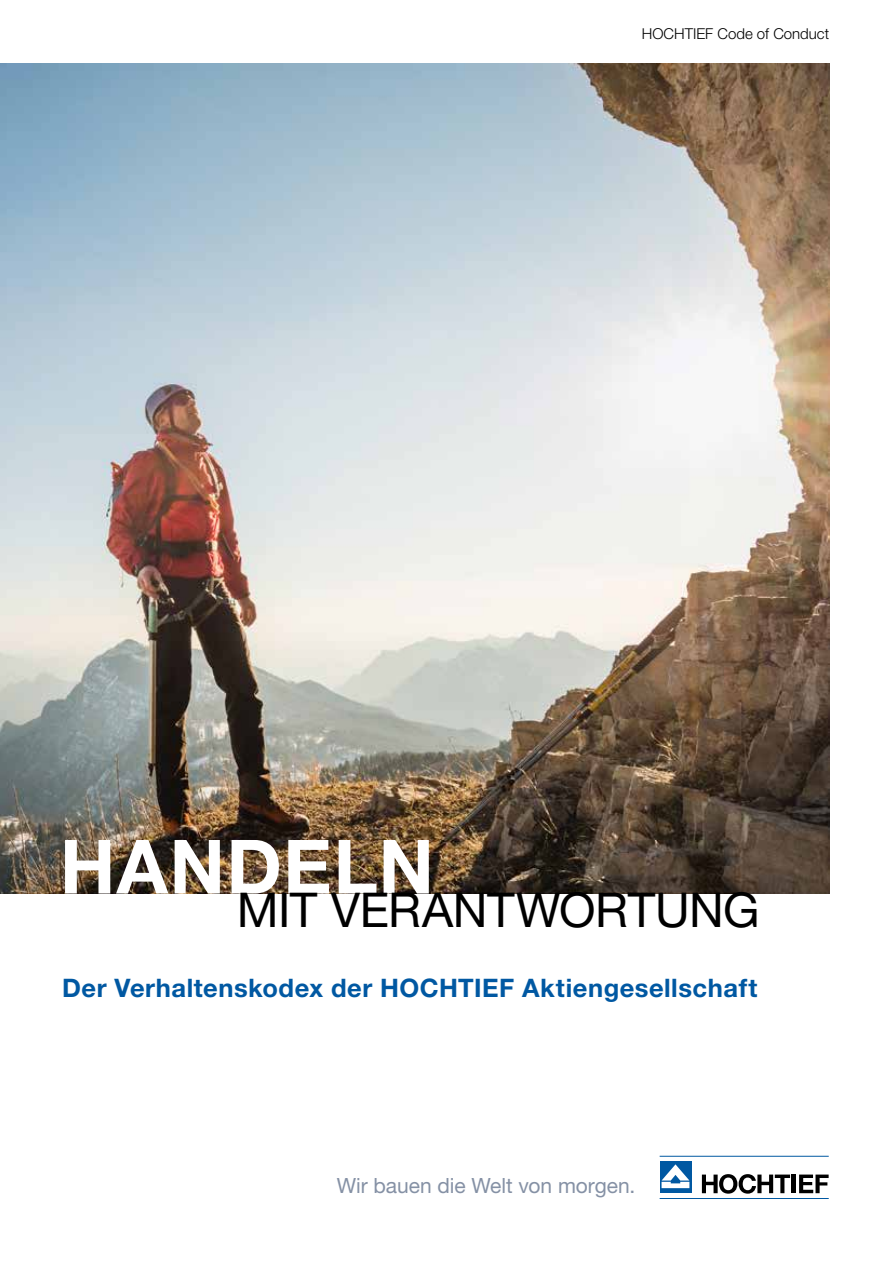
<style>
.page{position:relative;width:893px;height:1263px;background:#fff}
.page>*{position:absolute;margin:0;border:0;box-sizing:border-box;transform-origin:0 0}
.t1{font:700 75px "Helvetica Neue LT Pro";letter-spacing:.015em;color:#fff}
.t2{font:48px "Helvetica Neue LT Pro";letter-spacing:-.01em;color:#000}
.t3{font:700 25.5px "Helvetica Neue LT Pro";letter-spacing:.02em;color:#0058a2}
.t4{font:21px "Helvetica Neue LT Pro";letter-spacing:-.005em;color:#8591a5}
.t5{font:300 15px "Helvetica Neue LT Pro";color:#000}
</style>
<div class="page">
<img style="left:0;top:64px;width:829px;height:829px">
<hr style="left:660px;top:1156px;width:169px;height:1px;background:#0058a2">
<hr style="left:660px;top:1198px;width:169px;height:1px;background:#0058a2">
<svg style="left:660px;top:1161px;width:31px;height:32px"></svg>
<svg style="left:662px;top:1164px;width:27px;height:24px"></svg>
<hr style="left:792px;top:1174px;width:4px;height:19px;background:#000">
<svg style="left:799px;top:1174px;width:30px;height:19px"></svg>
<svg style="left:702px;top:1174px;width:88px;height:20px"></svg>
<p class="t5" style="left:642px;top:25px;width:189px">HOCHTIEF Code of Conduct</p>
<h1 class="t1" style="left:60px;top:819px;width:376px">HANDELN</h1>
<h2 class="t2" style="left:237px;top:880px;width:524px">MIT VERANTWORTUNG</h2>
<p class="t3" style="left:62px;top:971px;width:697px">Der Verhaltenskodex der HOCHTIEF Aktiengesellschaft</p>
<p class="t4" style="left:337px;top:1173px;width:300px">Wir bauen die Welt von morgen.</p>
</div>
